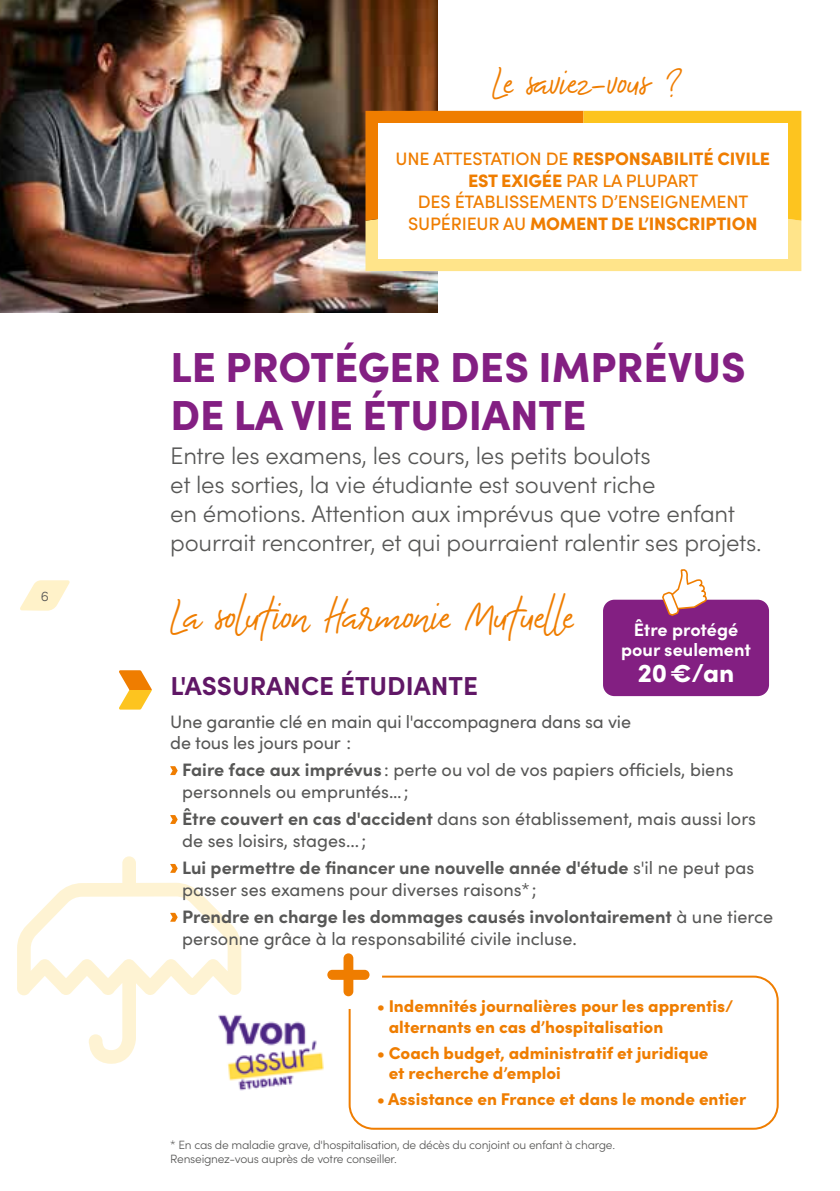
<style>
.page{position:relative;width:840px;height:1191px;background:#fff}
.page>*{position:absolute;margin:0;border:0;box-sizing:border-box;transform-origin:0 0}
.t1{font:46px "The Bouquet List";color:#ef7d00}
.t2{font:900 42px/48px "Sofia Pro";color:#831f82}
.t3{font:41.4px "The Bouquet List";color:#ef7d00}
.t4{font:700 26px "Sofia Pro";color:#601766}
.t5{font:900 26px "Sofia Pro";color:#fff}
.t6{font:300 24px/28.8px "Sofia Pro";letter-spacing:-.01em;color:#575756}
.t7{font:18px/21.6px "Sofia Pro";color:#575756}
.t8{font:500 18px/21.6px "Sofia Pro";letter-spacing:-.01em;color:#ef7d00;text-align:center}
.t9{font:700 18px/20px "Sofia Pro";color:#fff;text-align:center}
.t10{font:900 17px/20.4px "Sofia Pro";color:#ef7d00}
.t11{font:300 14px "Sofia Pro";color:#575756}
.t12{font:300 12px/14.4px "Sofia Pro";letter-spacing:-.02em;color:#575756}
.s1{font-weight:900}
.s2{font-weight:700}
</style>
<div class="page">
<svg style="left:20px;top:580px;width:50px;height:30px"></svg>
<svg style="left:17px;top:856px;width:224px;height:207px"></svg>
<svg style="left:170px;top:766px;width:7px;height:9px"></svg>
<svg style="left:170px;top:815px;width:7px;height:9px"></svg>
<svg style="left:170px;top:864px;width:7px;height:9px"></svg>
<svg style="left:170px;top:912px;width:7px;height:9px"></svg>
<svg style="left:119px;top:670px;width:33px;height:20px"></svg>
<svg style="left:119px;top:690px;width:33px;height:19px"></svg>
<img style="left:0;top:0;width:437px;height:312px">
<svg style="left:347px;top:974px;width:432px;height:156px"></svg>
<svg style="left:327px;top:953px;width:42px;height:43px"></svg>
<svg style="left:365px;top:111px;width:436px;height:160px;background:#f7be4b"></svg>
<div style="left:378px;top:123px;width:409px;height:135px;background:#fff"></div>
<img style="left:214px;top:1011px;width:110px;height:80px">
<div style="left:602px;top:599px;width:166px;height:97px;background:#831f82;border-radius:11px"></div>
<svg style="left:661px;top:569px;width:46px;height:47px"></svg>
<p class="t11" style="left:41px;top:585px;width:10px">6</p>
<h3 class="t3" style="left:492px;top:55px;width:189px">Le saviez-vous ?</h3>
<p class="t8" style="left:395px;top:147px;width:376px">UNE ATTESTATION DE <span class="s1">RESPONSABILITÉ CIVILE EST EXIGÉE</span> PAR LA PLUPART<br>DES ÉTABLISSEMENTS D’ENSEIGNEMENT SUPÉRIEUR AU <span class="s1">MOMENT DE L’INSCRIPTION</span></p>
<h2 class="t2" style="left:170px;top:339px;width:576px">LE PROTÉGER DES IMPRÉVUS<br>DE LA VIE ÉTUDIANTE</h2>
<h3 class="t6" style="left:170px;top:440px;width:592px">Entre les examens, les cours, les petits boulots<br>et les sorties, la vie étudiante est souvent riche<br>en émotions. Attention aux imprévus que votre enfant pourrait rencontrer, et qui pourraient ralentir ses projets.</h3>
<h1 class="t1" style="left:170px;top:586px;width:404px">La solution Harmonie Mutuelle</h1>
<h3 class="t4" style="left:170px;top:665px;width:309px">L'ASSURANCE ÉTUDIANTE</h3>
<p class="t7" style="left:170px;top:709px;width:462px">Une garantie clé en main qui l'accompagnera dans sa vie de tous les jours pour :</p>
<p class="t7" style="left:182px;top:758px;width:552px"><span class="s2">Faire face aux imprévus</span> : perte ou vol de vos papiers officiels, biens personnels ou empruntés…;</p>
<p class="t7" style="left:182px;top:807px;width:575px"><span class="s2">Être couvert en cas d'accident</span> dans son établissement, mais aussi lors de ses loisirs, stages...;</p>
<p class="t7" style="left:182px;top:856px;width:573px"><span class="s2">Lui permettre de financer une nouvelle année d'étude</span> s'il ne peut pas passer ses examens pour diverses raisons* ;</p>
<p class="t7" style="left:182px;top:905px;width:592px"><span class="s2">Prendre en charge les dommages causés involontairement</span> à une tierce personne grâce à la responsabilité civile incluse.</p>
<p class="t9" style="left:620px;top:618px;width:131px">Être protégé pour seulement</p>
<h3 class="t5" style="left:637px;top:652px;width:98px">20€/an</h3>
<p class="t10" style="left:388px;top:994px;width:346px;text-indent:-12px">• Indemnités journalières pour les apprentis/ alternants en cas d’hospitalisation</p>
<p class="t10" style="left:388px;top:1041px;width:321px;text-indent:-12px">• Coach budget, administratif et juridique et recherche d’emploi</p>
<p class="t10" style="left:377px;top:1087px;width:370px">• Assistance en France et dans le monde entier</p>
<p class="t12" style="left:170px;top:1136px;width:446px">* En cas de maladie grave, d'hospitalisation, de décès du conjoint ou enfant à charge.<br>Renseignez-vous auprès de votre conseiller.</p>
</div>
